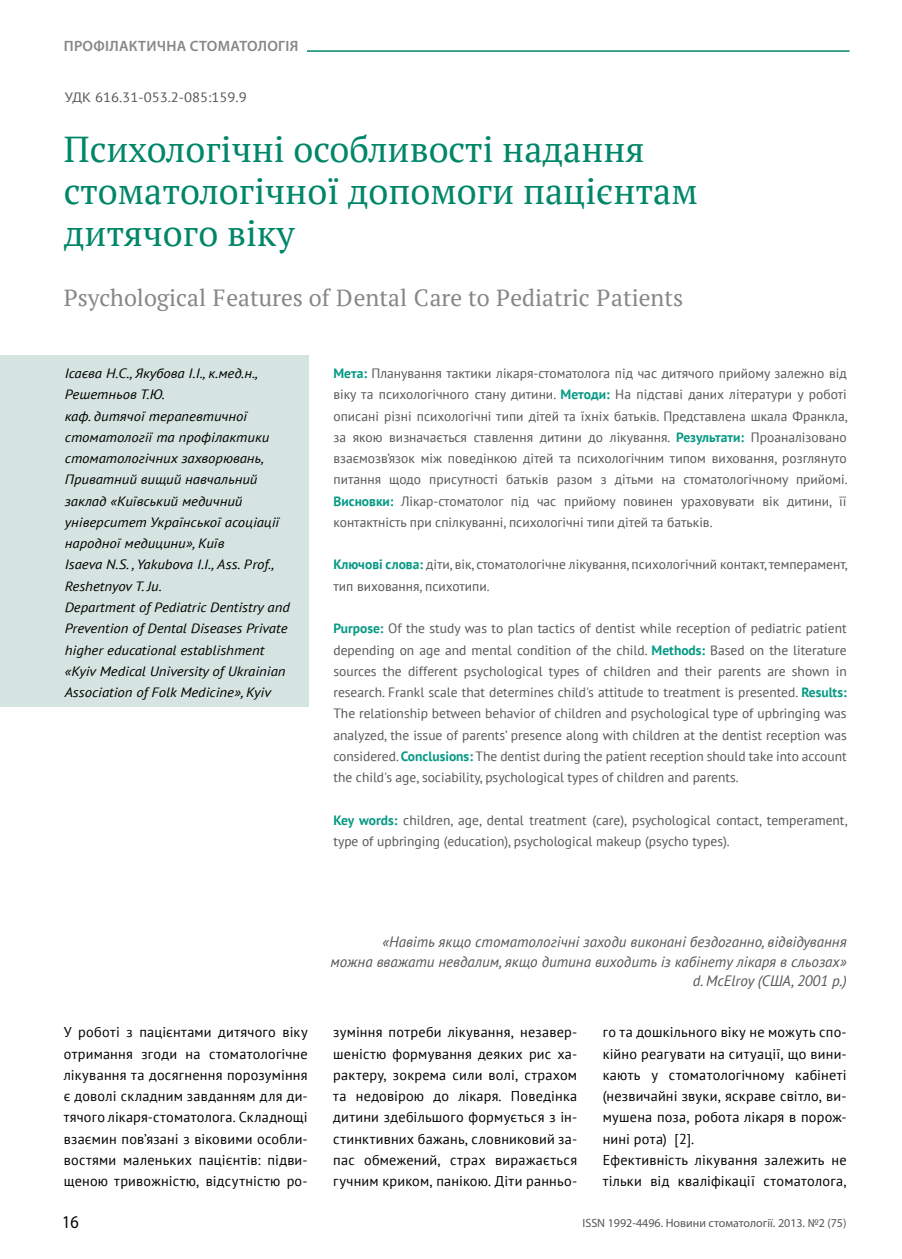
<style>
.page{position:relative;width:902px;height:1259px;background:#fff}
.page>*{position:absolute;margin:0;border:0;box-sizing:border-box;transform-origin:0 0}
.t1{font:36px/42px "PT Serif";color:#008669}
.t2{font:23.4px "PT Serif";color:#878786}
.t3{font:18px "Myriad Pro";color:#000;scale:.9 1}
.t4{font:italic 15px/19.5px "PT Sans";color:#565656;text-align:right}
.t5{font:600 15px "Myriad Pro";letter-spacing:.02em;color:#878786}
.t6{font:14.25px/21.3px "PT Sans";letter-spacing:.015em;color:#000;text-align:justify}
.t7{font:13.5px/21.3px "PT Sans";color:#565656;text-align:justify}
.t8{font:italic 13.5px/21.3px "PT Sans";color:#000;scale:1.09 1}
.t9{font:13.5px "PT Sans";color:#565656;scale:1.09 1}
.t10{font:12px "Myriad Pro";color:#565656}
.s1{font-weight:700;color:#069984}
</style>
<div class="page">
<hr style="left:91px;top:50px;width:758px;height:2px;background:#008669">
<div style="left:64px;top:40px;width:243px;height:20px;background:#fff"></div>
<div style="left:0;top:356px;width:309px;height:351px;background:#d5e4e0"></div>
<p class="t5" style="left:64px;top:38px;width:236px">профілактична стоматологія</p>
<p class="t9" style="left:65px;top:88px;width:168px">УДК 616.31-053.2-085:159.9</p>
<h1 class="t1" style="left:64px;top:128px;width:635px">Психологічні особливості надання стоматологічної допомоги пацієнтам дитячого віку</h1>
<h2 class="t2" style="left:64px;top:283px;width:621px">Psychological features of dental care to pediatric patients</h2>
<p class="t8" style="left:65px;top:362px;width:208px">Ісаєва Н.С., Якубова І.І., к.мед.н.,<br>Решетньов Т.Ю.<br>каф. дитячої терапевтичної стоматології та профілактики стоматологічних захворювань,<br>Приватний вищий навчальний заклад «Київський медичний університет Української асоціації народної медицини», Київ<br>Isaeva N.S. , Yakubova I.I., ass. prof.,<br>Reshetnyov T. Ju.<br>Department of Pediatric Dentistry and<br>Prevention of Dental Diseases Private higher educational establishment «Kyiv Medical University of Ukrainian<br>Association of Folk Medicine», Kyiv</p>
<p class="t7" style="left:333px;top:362px;width:515px"><span class="s1">Мета:</span> Планування тактики лікаря-стоматолога під час дитячого прийому залежно від віку та психологічного стану дитини. <span class="s1">Методи:</span> На підставі даних літератури у роботі описані різні психологічні типи дітей та їхніх батьків. Представлена шкала Франкла, за якою визначається ставлення дитини до лікування. <span class="s1">Результати:</span> Проаналізовано взаємозв’язок між поведінкою дітей та психологічним типом виховання, розглянуто питання щодо присутності батьків разом з дітьми на стоматологічному прийомі.<br><span class="s1">Висновки:</span> Лікар-стоматолог під час прийому повинен ураховувати вік дитини, її контактність при спілкуванні, психологічні типи дітей та батьків.</p>
<p class="t7" style="left:333px;top:554px;width:515px"><span class="s1">Ключові слова:</span> діти, вік, стоматологічне лікування, психологічний контакт, темперамент, тип виховання, психотипи.</p>
<p class="t7" style="left:333px;top:617px;width:514px"><span class="s1">Purpose:</span> Of the study was to plan tactics of dentist while reception of pediatric patient depending on age and mental condition of the child. <span class="s1">Methods:</span> Based on the literature sources the different psychological types of children and their parents are shown in research. Frankl scale that determines child's attitude to treatment is presented. <span class="s1">Results:<br></span>The relationship between behavior of children and psychological type of upbringing was analyzed, the issue of parents’ presence along with children at the dentist reception was considered. <span class="s1">Conclusions:</span> The dentist during the patient reception should take into account the child's age, sociability, psychological types of children and parents.</p>
<p class="t7" style="left:333px;top:809px;width:515px"><span class="s1">Key words:</span> children, age, dental treatment (care), psychological contact, temperament, type of upbringing (education), psychological makeup (psycho types).</p>
<p class="t6" style="left:64px;top:1021px;width:245px">У роботі з пацієнтами дитячого віку отримання згоди на стоматологічне лікування та досягнення порозуміння є доволі складним завданням для ди&shy;тячого лікаря-стоматолога. Складнощі взаємин пов’язані з віковими особли&shy;востями маленьких пацієнтів: підви&shy;щеною тривожністю, відсутністю ро-</p>
<h3 class="t3" style="left:62px;top:1211px;width:20px">16</h3>
<p class="t4" style="left:330px;top:932px;width:517px">«Навіть якщо стоматологічні заходи виконані бездоганно, відвідування<br>можна вважати невдалим, якщо дитина виходить із кабінету лікаря в сльозах» d. McElroy (США, 2001 р.)</p>
<p class="t6" style="left:333px;top:1021px;width:245px">зуміння потреби лікування, незавер&shy;шеністю формування деяких рис ха&shy;рактеру, зокрема сили волі, страхом та недовірою до лікаря. Поведінка дитини здебільшого формується з ін&shy;стинктивних бажань, словниковий за&shy;пас обмежений, страх виражається гучним криком, панікою. Діти ранньо-</p>
<p class="t6" style="left:602px;top:1021px;width:245px;text-align:left">го та дошкільного віку не можуть спо&shy;кійно реагувати на ситуації, що вини&shy;кають у стоматологічному кабінеті (незвичайні звуки, яскраве світло, ви&shy;мушена поза, робота лікаря в порож&shy;нині рота) [2].<br>Ефективність лікування залежить не тільки від кваліфікації стоматолога,</p>
<p class="t10" style="left:582px;top:1215px;width:265px">ISSN 1992-4496. Новини стоматології. 2013. №2 (75)</p>
</div>
